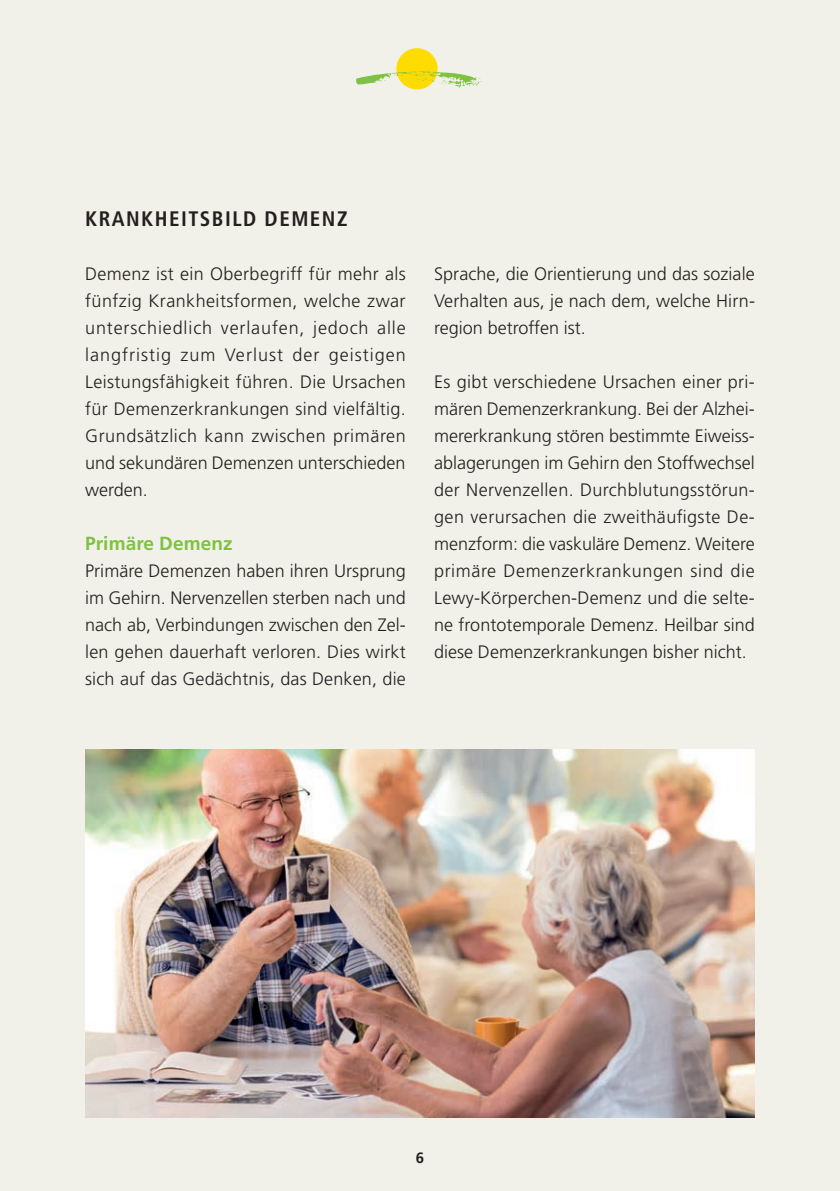
<style>
.page{position:relative;width:840px;height:1191px;background:#fff}
.page>*{position:absolute;margin:0;border:0;box-sizing:border-box;transform-origin:0 0}
.t1{font:700 condensed 21px "Frutiger LT Std";letter-spacing:.07em;color:#231f20}
.t2{font:700 19px "Frutiger LT Std";letter-spacing:.005em;color:#7fc241}
.t3{font:300 18px/27px "Frutiger LT Std";color:#231f20;text-align:justify}
.t4{font:700 15px "Frutiger LT Std";color:#231f20}
</style>
<div class="page">
<div style="left:0;top:0;width:839px;height:1191px;background:#f1f1e9"></div>
<img style="left:85px;top:749px;width:669px;height:368px">
<div style="left:396px;top:48px;width:41px;height:41px;background:#ffdc01;border-radius:50%"></div>
<svg style="left:356px;top:71px;width:125px;height:16px"></svg>
<p class="t1" style="left:85px;top:206px;width:264px">KRANKHEITSBILD DEMENZ</p>
<p class="t3" style="left:85px;top:260px;width:322px">Demenz ist ein Oberbegriff für mehr als fünfzig Krankheitsformen, welche zwar unterschiedlich verlaufen, jedoch alle langfristig zum Verlust der geistigen Leistungsfähigkeit führen. Die Ursachen für Demenzerkrankungen sind vielfältig.<br>Grundsätzlich kann zwischen primären und sekundären Demenzen unterschieden werden.</p>
<p class="t2" style="left:85px;top:532px;width:149px">Primäre Demenz</p>
<p class="t3" style="left:85px;top:557px;width:322px">Primäre Demenzen haben ihren Ursprung im Gehirn. Nervenzellen sterben nach und nach ab, Verbindungen zwischen den Zel&shy;len gehen dauerhaft verloren. Dies wirkt sich auf das Gedächtnis, das Denken, die</p>
<p class="t3" style="left:434px;top:260px;width:322px">Sprache, die Orientierung und das soziale Verhalten aus, je nach dem, welche Hirn&shy;region betroffen ist.</p>
<p class="t3" style="left:434px;top:368px;width:322px">Es gibt verschiedene Ursachen einer pri&shy;mären Demenzerkrankung. Bei der Alzhei&shy;mererkrankung stören bestimmte Eiweiss&shy;ablagerungen im Gehirn den Stoffwechsel der Nervenzellen. Durchblutungsstörun&shy;gen verursachen die zweithäufigste De&shy;menzform: die vaskuläre Demenz. Weitere primäre Demenzerkrankungen sind die Lewy-Körperchen-Demenz und die selte&shy;ne frontotemporale Demenz. Heilbar sind diese Demenzerkrankungen bisher nicht.</p>
<p class="t4" style="left:415px;top:1148px;width:10px">6</p>
</div>
